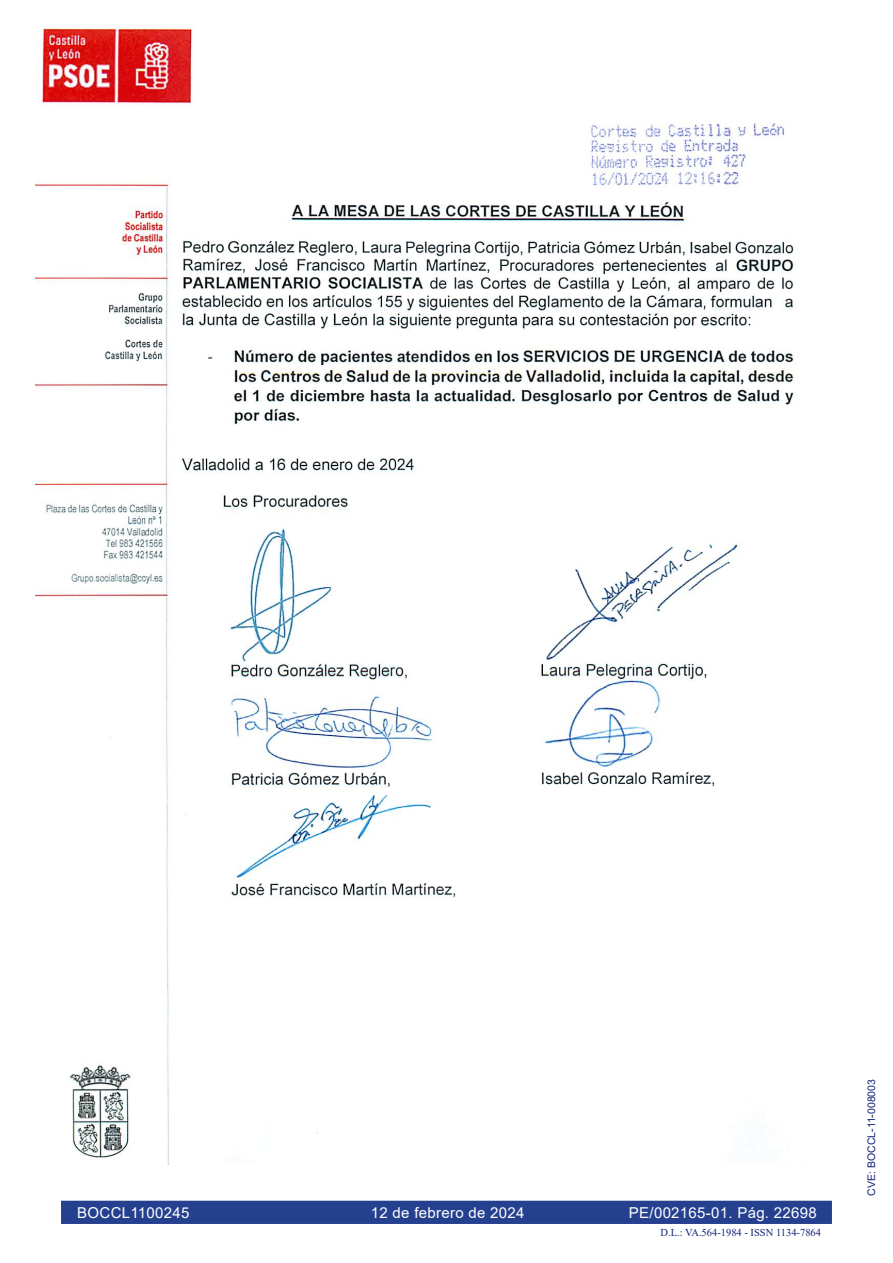
<style>
.page{position:relative;width:893px;height:1263px;background:#fff}
.page>*{position:absolute;margin:0;border:0;box-sizing:border-box;transform-origin:0 0}
.E_CVE{font:15px "Arial";letter-spacing:.02em;color:#fff}
.t1{font:10.5px "Times New Roman";color:#132477}
.t2{font:10.5px "Arial";color:#132477}
</style>
<div class="page">
<div style="left:60px;top:1200px;width:773px;height:25px;background:#25408f"></div>
<div style="left:60px;top:1199px;width:773px;height:26px;border:2px solid #fff"></div>
<img style="left:35px;top:25px;width:759px;height:1140px">
<div style="left:26px;top:1165px;width:821px;height:35px;background:#fff"></div>
<p class="E_CVE" style="left:77px;top:1202px;width:114px">BOCCL1100245</p>
<p class="E_CVE" style="left:371px;top:1202px;width:155px">12 de febrero de 2024</p>
<p class="E_CVE" style="left:629px;top:1202px;width:189px">PE/002165-01. Pág. 22698</p>
<p class="t1" style="left:661px;top:1225px;width:162px">D.L.: VA.564-1984 - ISSN 1134-7864</p>
<p class="t2" style="left:864px;top:1195px;width:118px;rotate:-90deg">CVE: BOCCL-11-008003</p>
</div>
